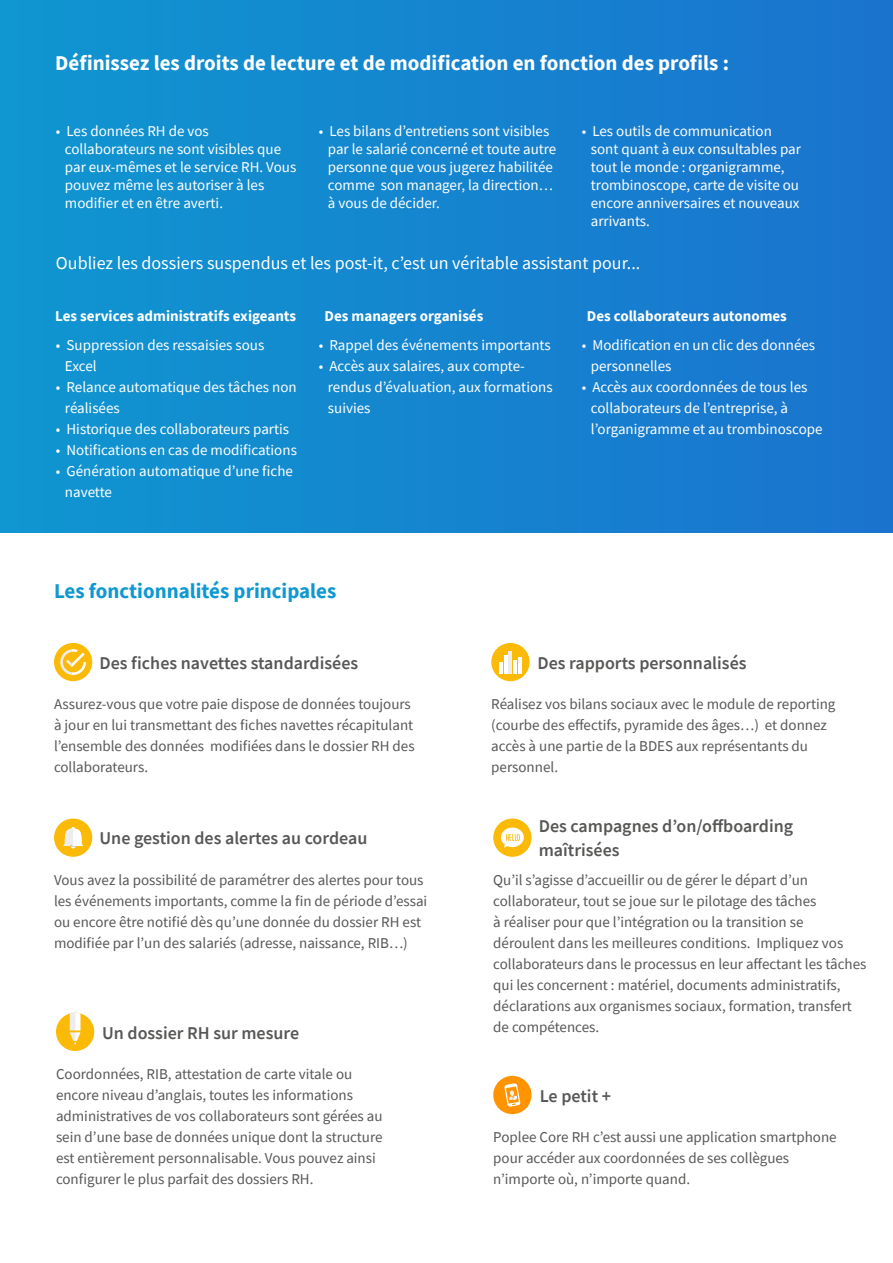
<style>
.page{position:relative;width:893px;height:1263px;background:#fff}
.page>*{position:absolute;margin:0;border:0;box-sizing:border-box;transform-origin:0 0}
.t1{font:700 21px "Source Sans Pro";color:#fff}
.t2{font:700 21px "Source Sans Pro";color:#0f98d1}
.t3{font:600 18px/24px "Source Sans Pro";color:#575756}
.t4{font:18px "Source Sans Pro";color:#fff}
.t5{font:15px/21px "Source Sans Pro";color:#575756}
.t6{font:15px/18px "Source Sans Pro";color:#fff}
.t7{font:700 15px "Source Sans Pro";color:#fff}
</style>
<div class="page">
<div style="left:0;top:0;width:893px;height:533px;background:linear-gradient(to right,#1096d0,#1a73ce)"></div>
<div style="left:493px;top:818px;width:38px;height:39px;background:#fbba07;border-radius:50%"></div>
<svg style="left:501px;top:827px;width:23px;height:21px"></svg>
<div style="left:54px;top:643px;width:38px;height:38px;background:#fbba07;border-radius:50%"></div>
<svg style="left:60px;top:649px;width:26px;height:26px"></svg>
<div style="left:491px;top:643px;width:39px;height:38px;background:#fbba07;border-radius:50%"></div>
<hr style="left:504px;top:655px;width:3px;height:18px;background:#fff">
<svg style="left:514px;top:660px;width:3px;height:13px"></svg>
<svg style="left:499px;top:662px;width:3px;height:11px"></svg>
<hr style="left:518px;top:657px;width:4px;height:16px;background:#fff">
<hr style="left:509px;top:650px;width:3px;height:23px;background:#ededed">
<div style="left:56px;top:1013px;width:38px;height:38px;background:#fbba07;border-radius:50%"></div>
<svg style="left:70px;top:1013px;width:10px;height:32px"></svg>
<div style="left:54px;top:818px;width:38px;height:39px;background:#fbba07;border-radius:50%"></div>
<svg style="left:63px;top:827px;width:20px;height:21px"></svg>
<div style="left:493px;top:1076px;width:38px;height:38px;background:#ff9300;border-radius:50%"></div>
<svg style="left:504px;top:1083px;width:16px;height:24px"></svg>
<h1 class="t1" style="left:55px;top:49px;width:675px">Définissez les droits de lecture et de modification en fonction des profils :</h1>
<p class="t6" style="left:65px;top:122px;width:233px;text-indent:-9px">• Les données RH de vos collaborateurs ne sont visibles que par eux-mêmes et le service RH. Vous pouvez même les autoriser à les modifier et en être averti.</p>
<p class="t6" style="left:328px;top:122px;width:230px;text-indent:-9px">• Les bilans d’entretiens sont visibles par le salarié concerné et toute autre personne que vous jugerez habilitée comme son manager, la direction… à vous de décider.</p>
<p class="t6" style="left:591px;top:122px;width:212px;text-indent:-9px">• Les outils de communication sont quant à eux consultables par tout le monde : organigramme, trombinoscope, carte de visite ou encore anniversaires et nouveaux arrivants.</p>
<p class="t4" style="left:56px;top:252px;width:586px">Oubliez les dossiers suspendus et les post-it, c’est un véritable assistant pour...</p>
<p class="t7" style="left:55px;top:306px;width:242px">Les services administratifs exigeants</p>
<p class="t7" style="left:325px;top:306px;width:160px">Des managers organisés</p>
<p class="t7" style="left:587px;top:306px;width:202px">Des collaborateurs autonomes</p>
<p class="t6" style="left:65px;top:335px;width:201px;line-height:21px;text-indent:-9px">• Suppression des ressaisies sous<br>Excel</p>
<p class="t6" style="left:65px;top:377px;width:233px;line-height:21px;text-indent:-9px">• Relance automatique des tâches non réalisées</p>
<p class="t6" style="left:56px;top:420px;width:235px">• Historique des collaborateurs partis</p>
<p class="t6" style="left:56px;top:441px;width:242px">• Notifications en cas de modifications</p>
<p class="t6" style="left:65px;top:461px;width:230px;line-height:21px;text-indent:-9px">• Génération automatique d’une fiche navette</p>
<p class="t6" style="left:319px;top:336px;width:233px">• Rappel des événements importants</p>
<p class="t6" style="left:328px;top:356px;width:226px;line-height:21px;text-indent:-9px">• Accès aux salaires, aux compte&shy;rendus d’évaluation, aux formations suivies</p>
<p class="t6" style="left:591px;top:335px;width:226px;line-height:21px;text-indent:-9px">• Modification en un clic des données personnelles</p>
<p class="t6" style="left:591px;top:377px;width:233px;line-height:21px;text-indent:-9px">• Accès aux coordonnées de tous les collaborateurs de l’entreprise, à l’organigramme et au trombinoscope</p>
<h1 class="t2" style="left:54px;top:577px;width:284px">Les fonctionnalités principales</h1>
<p class="t3" style="left:99px;top:651px;width:260px">Des fiches navettes standardisées</p>
<p class="t3" style="left:537px;top:651px;width:211px">Des rapports personnalisés</p>
<p class="t5" style="left:54px;top:694px;width:362px">Assurez-vous que votre paie dispose de données toujours à jour en lui transmettant des fiches navettes récapitulant l’ensemble des données modifiées dans le dossier RH des collaborateurs.</p>
<p class="t5" style="left:491px;top:694px;width:346px">Réalisez vos bilans sociaux avec le module de reporting (courbe des effectifs, pyramide des âges…) et donnez accès à une partie de la BDES aux représentants du personnel.</p>
<p class="t3" style="left:99px;top:826px;width:269px">Une gestion des alertes au cordeau</p>
<p class="t5" style="left:54px;top:869px;width:375px">Vous avez la possibilité de paramétrer des alertes pour tous les événements importants, comme la fin de période d’essai ou encore être notifié dès qu’une donnée du dossier RH est modifiée par l’un des salariés (adresse, naissance, RIB…)</p>
<p class="t3" style="left:102px;top:1020px;width:199px">Un dossier RH sur mesure</p>
<p class="t5" style="left:56px;top:1064px;width:328px">Coordonnées, RIB, attestation de carte vitale ou encore niveau d’anglais, toutes les informations administratives de vos collaborateurs sont gérées au sein d’une base de données unique dont la structure est entièrement personnalisable. Vous pouvez ainsi configurer le plus parfait des dossiers RH.</p>
<p class="t3" style="left:539px;top:814px;width:256px">Des campagnes d’on/offboarding maîtrisées</p>
<p class="t5" style="left:493px;top:869px;width:375px">Qu’il s’agisse d’accueillir ou de gérer le départ d’un collaborateur, tout se joue sur le pilotage des tâches<br>à réaliser pour que l’intégration ou la transition se déroulent dans les meilleures conditions. Impliquez vos collaborateurs dans le processus en leur affectant les tâches qui les concernent : matériel, documents administratifs, déclarations aux organismes sociaux, formation, transfert de compétences.</p>
<p class="t3" style="left:540px;top:1083px;width:73px">Le petit +</p>
<p class="t5" style="left:493px;top:1127px;width:345px">Poplee Core RH c’est aussi une application smartphone pour accéder aux coordonnées de ses collègues n’importe où, n’importe quand.</p>
</div>
